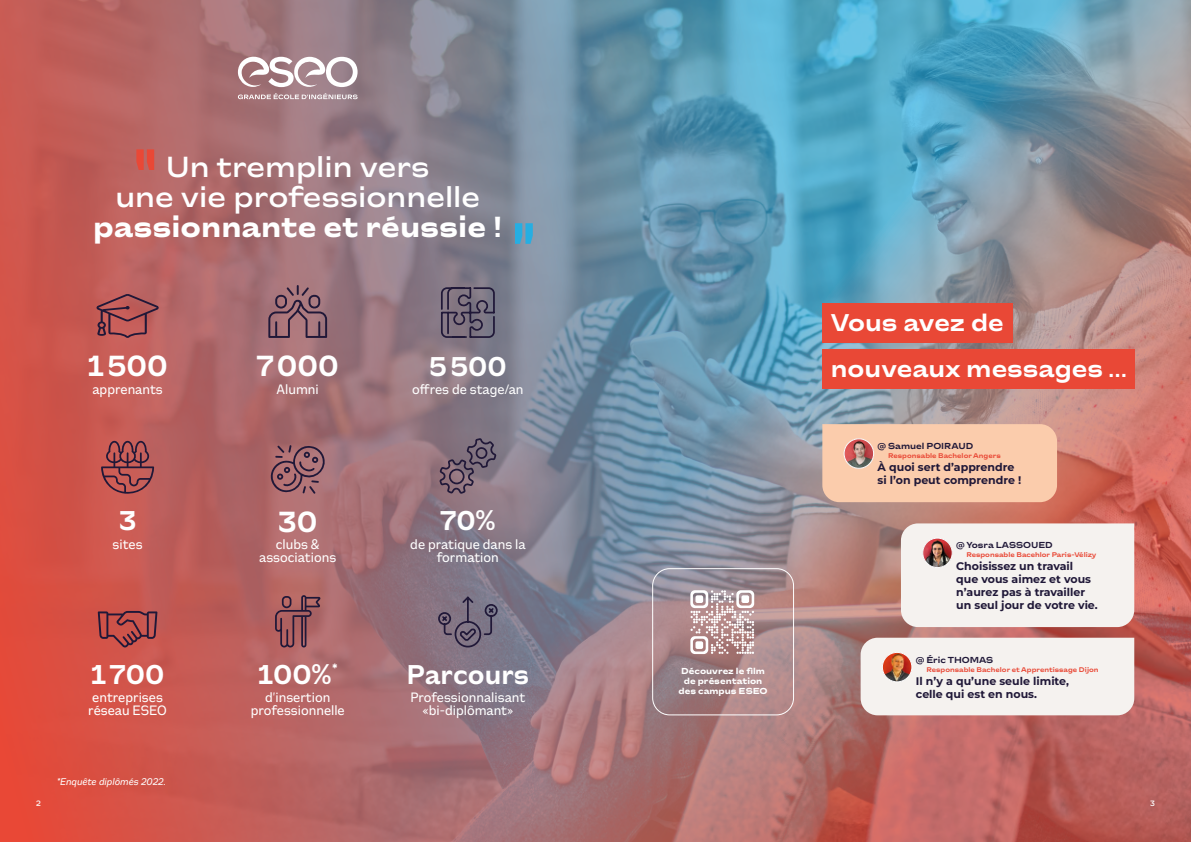
<style>
.page{position:relative;width:1191px;height:842px;background:#fff}
.page>*{position:absolute;margin:0;border:0;box-sizing:border-box;transform-origin:0 0}
.t1{font:500 30px/30px "CA Slalom Extended";color:#fff;text-align:center}
.t2{font:700 30px "CA Slalom";color:#fff}
.t3{font:700 28px "CA Slalom";color:#fff}
.t4{font:700 25px "CA Slalom Extended";color:#fff}
.t5{font:14px/13px "CA Slalom";color:#fff;text-align:center}
.t6{font:700 11px/13px "Montserrat";color:#201838}
.t7{font:italic 10px "CA Slalom";color:#fff}
.t8{font:800 9px/10px "CA Slalom Extended";color:#fff}
.t9{font:700 9px "CA Slalom Extended";color:#201838}
.NUMERO_G{font:500 8px "CA Slalom";color:#fff}
.NUMERO_D{font:500 8px "CA Slalom";color:#fff}
.t10{font:700 7px "CA Slalom Extended";color:#e94836}
.s1{font-weight:800}
</style>
<div class="page">
<img style="left:0;top:0;width:1191px;height:842px">
<div style="left:822px;top:349px;width:313px;height:40px;background:#e94836"></div>
<div style="left:822px;top:303px;width:190px;height:40px;background:#e94836"></div>
<div style="left:822px;top:424px;width:235px;height:78px;background:#fbccac"></div>
<img style="left:844px;top:439px;width:29px;height:29px;border-radius:15px">
<div style="left:843px;top:438px;width:31px;height:31px;border:1px solid #fff;border-radius:50%"></div>
<div style="left:860px;top:638px;width:274px;height:77px;background:#f5f2ef"></div>
<img style="left:882px;top:652px;width:30px;height:30px;border-radius:15px">
<div style="left:882px;top:652px;width:30px;height:30px;border:1px solid #fff;border-radius:50%"></div>
<div style="left:901px;top:523px;width:233px;height:104px;background:#f5f2ef"></div>
<img style="left:922px;top:538px;width:30px;height:30px;border-radius:15px">
<div style="left:922px;top:538px;width:30px;height:30px;border:1px solid #fff;border-radius:50%"></div>
<svg style="left:101px;top:441px;width:53px;height:53px;background:#9e4c4f"></svg>
<svg style="left:268px;top:285px;width:59px;height:53px;background:#8c636e"></svg>
<svg style="left:96px;top:294px;width:63px;height:44px;background:#a35154"></svg>
<svg style="left:275px;top:595px;width:45px;height:52px;background:#8f5359"></svg>
<svg style="left:263px;top:442px;width:65px;height:56px;background:#986269"></svg>
<svg style="left:98px;top:611px;width:59px;height:36px;background:#a04546"></svg>
<svg style="left:238px;top:57px;width:119px;height:42px"></svg>
<svg style="left:515px;top:223px;width:18px;height:21px"></svg>
<svg style="left:136px;top:149px;width:18px;height:21px"></svg>
<svg style="left:437px;top:595px;width:61px;height:53px;background:#72677a"></svg>
<svg style="left:438px;top:349px;width:59px;height:146px;background:#7f707d"></svg>
<svg style="left:440px;top:286px;width:56px;height:53px;background:#675e70"></svg>
<svg style="left:690px;top:590px;width:64px;height:64px"></svg>
<div style="left:652px;top:568px;width:142px;height:147px;border:1px solid #fff;border-radius:17px"></div>
<p class="t1" style="left:93px;top:150px;width:410px">Un tremplin vers<br>une vie professionnelle <span class="s1">passionnante et réussie !</span></p>
<p class="t2" style="left:87px;top:344px;width:82px">1 500</p>
<p class="t5" style="left:92px;top:383px;width:72px">apprenants</p>
<p class="t2" style="left:256px;top:344px;width:84px">7000</p>
<p class="t5" style="left:277px;top:383px;width:44px">Alumni</p>
<p class="t3" style="left:429px;top:346px;width:79px">5500</p>
<p class="t5" style="left:412px;top:383px;width:113px">offres de stage/an</p>
<p class="t3" style="left:119px;top:500px;width:19px">3</p>
<p class="t2" style="left:278px;top:499px;width:41px">30</p>
<p class="t3" style="left:440px;top:500px;width:57px">70%</p>
<p class="t5" style="left:113px;top:537px;width:32px">sites</p>
<p class="t5" style="left:276px;top:537px;width:45px">clubs &amp;</p>
<p class="t5" style="left:259px;top:550px;width:79px">associations</p>
<p class="t5" style="left:410px;top:537px;width:117px">de pratique dans la formation</p>
<p class="t3" style="left:91px;top:654px;width:75px">1700</p>
<p class="t5" style="left:88px;top:691px;width:80px;text-align:left">entreprises réseau ESEO</p>
<p class="t3" style="left:258px;top:654px;width:81px">100%<sup>*</sup></p>
<p class="t5" style="left:265px;top:691px;width:67px">d’insertion</p>
<p class="t5" style="left:251px;top:704px;width:95px">professionnelle</p>
<p class="t3" style="left:407px;top:654px;width:124px">Parcours</p>
<p class="t5" style="left:410px;top:691px;width:116px">Professionnalisant</p>
<p class="t5" style="left:422px;top:704px;width:92px">«bi-diplômant»</p>
<p class="t7" style="left:57px;top:775px;width:111px">*Enquête diplômés 2022.</p>
<p class="t8" style="left:681px;top:665px;width:85px">Découvrez le film de présentation</p>
<p class="t8" style="left:678px;top:685px;width:91px">des campus ESEO</p>
<p class="t4" style="left:831px;top:304px;width:174px">Vous avez de</p>
<p class="t4" style="left:831px;top:350px;width:298px">nouveaux messages ...</p>
<p class="t9" style="left:877px;top:439px;width:97px">@ Samuel POIRAUD</p>
<p class="t10" style="left:888px;top:450px;width:114px">Responsable Bachelor Angers</p>
<p class="t6" style="left:877px;top:460px;width:145px">À quoi sert d’apprendre si l’on peut comprendre !</p>
<p class="t9" style="left:956px;top:538px;width:98px">@ Yosra LASSOUED</p>
<p class="t10" style="left:966px;top:550px;width:132px">Responsable Bacehlor Paris-Vélizy</p>
<p class="t6" style="left:956px;top:559px;width:143px">Choisissez un travail que vous aimez et vous n’aurez pas à travailler un seul jour de votre vie.</p>
<p class="t9" style="left:916px;top:653px;width:79px">@ Éric THOMAS</p>
<p class="t10" style="left:926px;top:664px;width:174px">Responsable Bachelor et Apprentissage Dijon</p>
<p class="t6" style="left:916px;top:674px;width:155px">Il n’y a qu’une seule limite,</p>
<p class="t6" style="left:916px;top:687px;width:123px">celle qui est en nous.</p>
<p class="NUMERO_G" style="left:36px;top:797px;width:6px">2</p>
<p class="NUMERO_D" style="left:1150px;top:797px;width:6px">3</p>
</div>
